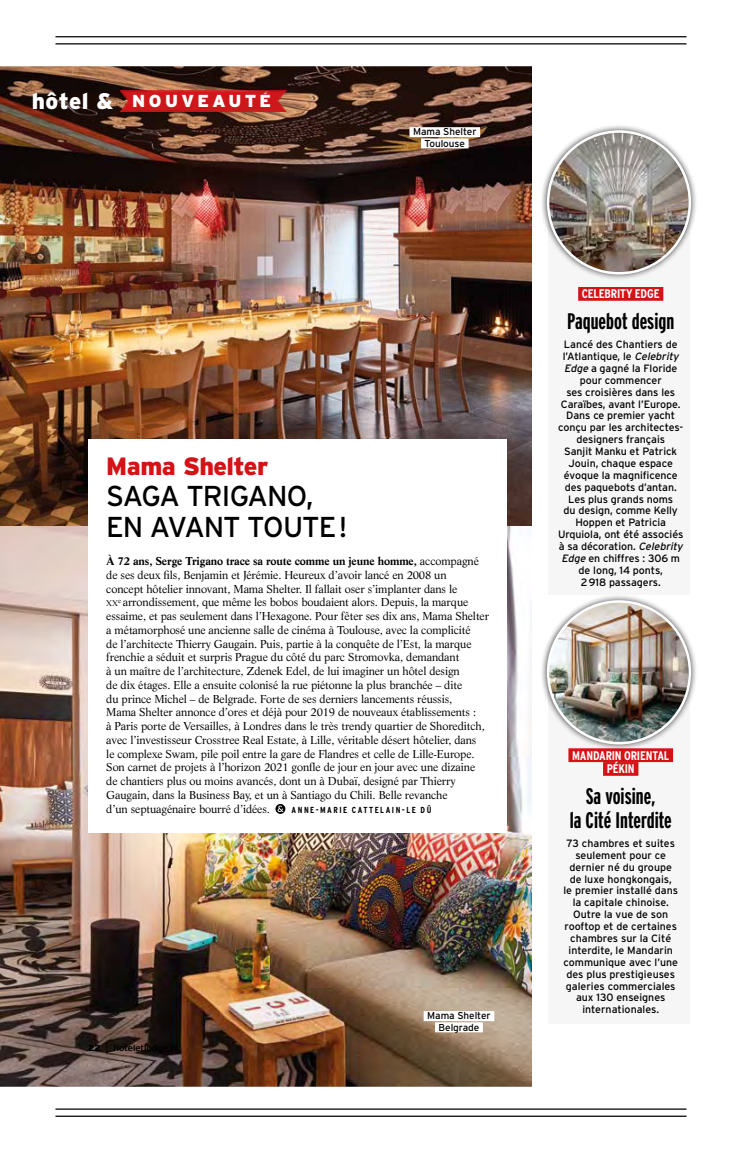
<style>
.page{position:relative;width:742px;height:1153px;background:#fff}
.page>*{position:absolute;margin:0;border:0;box-sizing:border-box;transform-origin:0 0}
.t1{font:28.75px/31.2px "Interstate";letter-spacing:-.035em;color:#000}
.t2{font:900 25px "Interstate";letter-spacing:-.025em;color:#d51317}
.t3{font:700 extra-condensed 22.5px/23.8px "Interstate";color:#000;text-align:center}
.t4{font:900 17.38px "Interstate";letter-spacing:.195em;color:#fff}
.t5{font:700 condensed 12.5px/13.8px "Interstate";letter-spacing:-.015em;color:#fff;text-align:center}
.t6{font:11.25px/13.8px "Life LT Std";letter-spacing:-.01em;color:#000}
.t7{font:10.62px/11.9px "Interstate";letter-spacing:-.005em;color:#000;text-align:center}
.t8{font:10px/11.2px "Interstate";letter-spacing:-.005em;color:#000;text-align:center}
.t9{font:700 condensed 8.75px "Interstate";letter-spacing:.165em;color:#000}
.t10{font:300 8.75px "Interstate";color:#000;scale:1.1 1}
.t11{font:7.88px "Life LT Std";color:#000}
.s1{font-size:22.5px}
.s2{font-weight:700}
.s3{font-weight:100;font-size:12.12px}
.s4{font-style:italic}
</style>
<div class="page">
<img style="left:0;top:66px;width:531px;height:1021px">
<div style="left:89px;top:439px;width:418px;height:394px;background:#fff"></div>
<svg style="left:275px;top:804px;width:10px;height:10px"></svg>
<svg style="left:278px;top:806px;width:5px;height:6px"></svg>
<div style="left:548px;top:202px;width:142px;height:393px;background:#f6f6f6"></div>
<div style="left:548px;top:674px;width:142px;height:350px;background:#f6f6f6"></div>
<div style="left:578px;top:287px;width:85px;height:14px;background:#d51317"></div>
<div style="left:568px;top:748px;width:105px;height:14px;background:#d51317"></div>
<div style="left:603px;top:762px;width:35px;height:14px;background:#d51317"></div>
<div style="left:540px;top:123px;width:158px;height:158px;background:#000;opacity:.75"></div>
<img style="left:548px;top:132px;width:142px;height:141px;border-radius:71px">
<div style="left:540px;top:593px;width:158px;height:158px;background:#000;opacity:.75"></div>
<img style="left:548px;top:601px;width:142px;height:142px;border-radius:71px">
<svg style="left:119px;top:90px;width:168px;height:23px;background:#c11d1d"></svg>
<div style="left:409px;top:127px;width:71px;height:10px;background:#fff"></div>
<div style="left:421px;top:138px;width:47px;height:10px;background:#fff"></div>
<div style="left:424px;top:1011px;width:70px;height:10px;background:#fff"></div>
<div style="left:435px;top:1022px;width:48px;height:10px;background:#fff"></div>
<svg style="left:55px;top:36px;width:632px;height:9px"></svg>
<hr style="left:55px;top:43px;width:631px;height:2px;background:#231f20">
<hr style="left:55px;top:36px;width:631px;height:1px;background:#231f20">
<svg style="left:55px;top:1108px;width:632px;height:9px"></svg>
<hr style="left:55px;top:1108px;width:631px;height:2px;background:#231f20">
<hr style="left:55px;top:1116px;width:631px;height:1px;background:#231f20">
<h3 class="t4" style="left:32px;top:91px;width:241px"><span class="s1">hôtel &amp;</span> NOUVEAUTÉ</h3>
<p class="t8" style="left:413px;top:126px;width:65px">Mama Shelter<br>Toulouse</p>
<h2 class="t2" style="left:106px;top:452px;width:163px">Mama Shelter</h2>
<h1 class="t1" style="left:106px;top:480px;width:242px">SAGA TRIGANO,<br>EN AVANT TOUTE!</h1>
<p class="t6" style="left:106px;top:554px;width:374px"><span class="s2">À 72 ans, Serge Trigano trace sa route comme un jeune homme,</span> accompagné de ses deux fils, Benjamin et Jérémie. Heureux d’avoir lancé en 2008 un concept hôtelier innovant, Mama Shelter. Il fallait oser s’implanter dans le</p>
<p class="t11" style="left:106px;top:599px;width:13px">XX</p>
<p class="t6" style="left:106px;top:595px;width:384px;text-indent:12px"><sup>e</sup> arrondissement, que même les bobos boudaient alors. Depuis, la marque essaime, et pas seulement dans l’Hexagone. Pour fêter ses dix ans, Mama Shelter a métamorphosé une ancienne salle de cinéma à Toulouse, avec la complicité<br>de l’architecte Thierry Gaugain. Puis, partie à la conquête de l’Est, la marque frenchie a séduit et surpris Prague du côté du parc Stromovka, demandant<br>à un maître de l’architecture, Zdenek Edel, de lui imaginer un hôtel design<br>de dix étages. Elle a ensuite colonisé la rue piétonne la plus branchée – dite<br>du prince Michel – de Belgrade. Forte de ses derniers lancements réussis,<br>Mama Shelter annonce d’ores et déjà pour 2019 de nouveaux établissements :<br>à Paris porte de Versailles, à Londres dans le très trendy quartier de Shoreditch, avec l’investisseur Crosstree Real Estate, à Lille, véritable désert hôtelier, dans<br>le complexe Swam, pile poil entre la gare de Flandres et celle de Lille-Europe.<br>Son carnet de projets à l’horizon 2021 gonfle de jour en jour avec une dizaine de chantiers plus ou moins avancés, dont un à Dubaï, designé par Thierry Gaugain, dans la Business Bay, et un à Santiago du Chili. Belle revanche<br>d’un septuagénaire bourré d’idées.</p>
<p class="t9" style="left:292px;top:804px;width:141px">ANNE-MARIE CATTELAIN-LE DÛ</p>
<p class="t10" style="left:89px;top:1043px;width:83px"><span class="s2">22</span> <span class="s3">|</span> hoteletlodge<sub>•</sub>fr</p>
<p class="t8" style="left:427px;top:1010px;width:65px">Mama Shelter<br>Belgrade</p>
<p class="t5" style="left:582px;top:287px;width:79px">CELEBRITY EDGE</p>
<h3 class="t3" style="left:567px;top:309px;width:108px">Paquebot design</h3>
<p class="t7" style="left:558px;top:338px;width:129px">Lancé des Chantiers de l’Atlantique, le <span class="s4">Celebrity<br>Edge</span> a gagné la Floride pour commencer<br>ses croisières dans les<br>Caraïbes, avant l’Europe.<br>Dans ce premier yacht conçu par les architectes&shy;designers français<br>Sanjit Manku et Patrick<br>Jouin, chaque espace évoque la magnificence des paquebots d’antan.<br>Les plus grands noms<br>du design, comme Kelly<br>Hoppen et Patricia<br>Urquiola, ont été associés à sa décoration. <span class="s4">Celebrity<br>Edge</span> en chiffres : 306 m de long, 14 ponts,<br>2918 passagers.</p>
<p class="t5" style="left:572px;top:748px;width:99px">MANDARIN ORIENTAL<br>PÉKIN</p>
<h3 class="t3" style="left:570px;top:784px;width:104px">Sa voisine,<br>la Cité Interdite</h3>
<p class="t7" style="left:563px;top:837px;width:116px">73 chambres et suites seulement pour ce dernier né du groupe de luxe hongkongais,<br>le premier installé dans la capitale chinoise.<br>Outre la vue de son rooftop et de certaines chambres sur la Cité interdite, le Mandarin communique avec l’une des plus prestigieuses galeries commerciales aux 130 enseignes internationales.</p>
</div>
